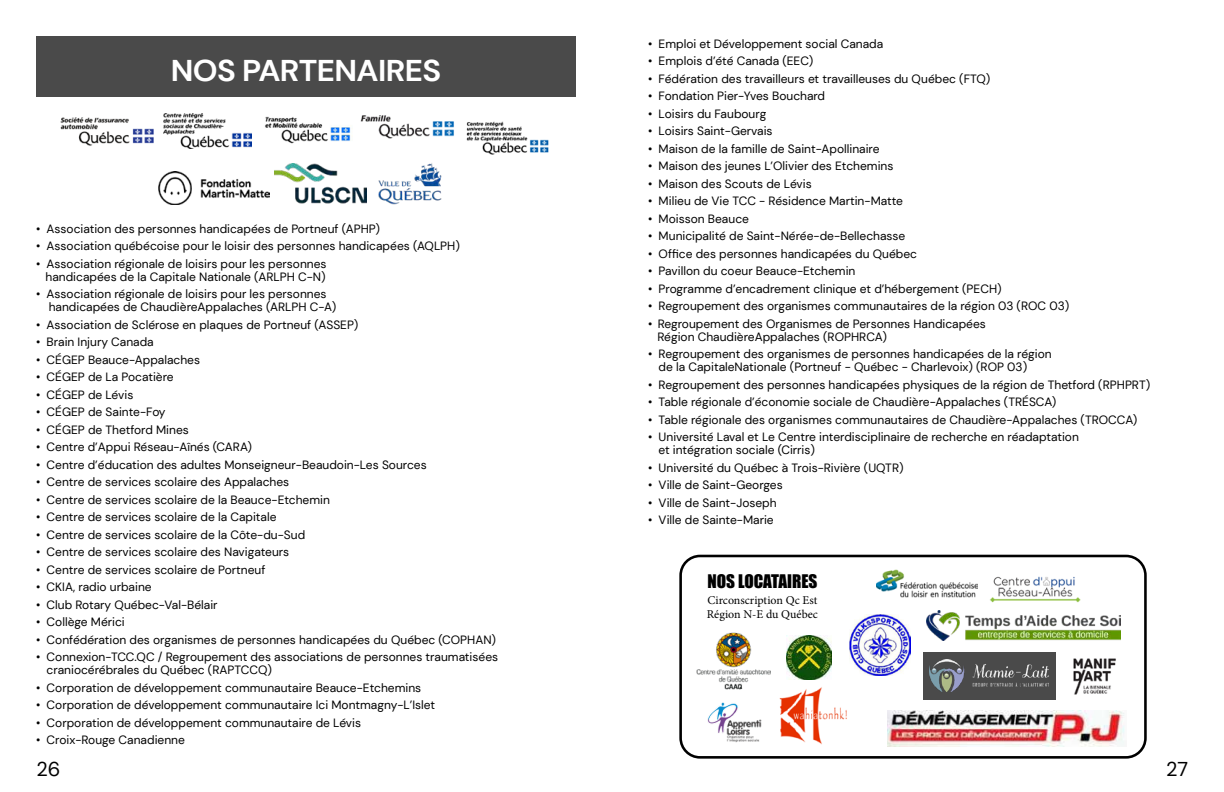
<style>
.page{position:relative;width:1224px;height:792px;background:#fff}
.page>*{position:absolute;margin:0;border:0;box-sizing:border-box;transform-origin:0 0}
.t1{font:700 30px "DM Sans";letter-spacing:-.02em;color:#fff;scale:1.05 1}
.t2{font:20px "DM Sans";color:#000}
.t3{font:17.2px "Impact";color:#000}
.t4{font:12px/13px "DM Sans";color:#000}
.t5{font:12px "Minion Pro";color:#000}
</style>
<div class="page">
<div style="left:679px;top:555px;width:468px;height:204px;border:3px solid #000;border-radius:19px"></div>
<div style="left:36px;top:36px;width:540px;height:60px;background:#4a4a4a"></div>
<img style="left:60px;top:117px;width:94px;height:29px">
<img style="left:164px;top:114px;width:88px;height:35px">
<img style="left:360px;top:115px;width:94px;height:24px">
<img style="left:265px;top:116px;width:86px;height:28px">
<img style="left:274px;top:163px;width:92px;height:41px">
<img style="left:378px;top:163px;width:64px;height:42px">
<img style="left:159px;top:171px;width:111px;height:33px">
<img style="left:707px;top:702px;width:55px;height:41px">
<img style="left:787px;top:635px;width:44px;height:44px">
<img style="left:1073px;top:658px;width:43px;height:37px">
<img style="left:779px;top:687px;width:68px;height:58px">
<div style="left:923px;top:652px;width:133px;height:48px;background:#4a4a4a"></div>
<img style="left:929px;top:659px;width:120px;height:33px">
<img style="left:990px;top:576px;width:91px;height:27px">
<img style="left:877px;top:569px;width:100px;height:29px">
<img style="left:466px;top:121px;width:83px;height:34px">
<img style="left:927px;top:610px;width:194px;height:31px">
<img style="left:887px;top:710px;width:238px;height:36px">
<img style="left:696px;top:632px;width:75px;height:58px">
<img style="left:849px;top:614px;width:62px;height:62px">
<h1 class="t1" style="left:171px;top:52px;width:259px">NOS PARTENAIRES</h1>
<p class="t4" style="left:36px;top:222px;width:345px">• Association des personnes handicapées de Portneuf (APHP)</p>
<p class="t4" style="left:36px;top:240px;width:425px">• Association québécoise pour le loisir des personnes handicapées (AQLPH)</p>
<p class="t4" style="left:36px;top:257px;width:292px;text-align:right">• Association régionale de loisirs pour les personnes handicapées de la Capitale Nationale (ARLPH C-N)</p>
<p class="t4" style="left:49px;top:288px;width:289px;text-indent:-13px">• Association régionale de loisirs pour les personnes handicapées de ChaudièreAppalaches (ARLPH C-A)</p>
<p class="t4" style="left:36px;top:318px;width:324px">• Association de Sclérose en plaques de Portneuf (ASSEP)</p>
<p class="t4" style="left:36px;top:336px;width:119px">• Brain Injury Canada</p>
<p class="t4" style="left:36px;top:353px;width:166px">• CÉGEP Beauce-Appalaches</p>
<p class="t4" style="left:36px;top:371px;width:139px">• CÉGEP de La Pocatière</p>
<p class="t4" style="left:36px;top:388px;width:99px">• CÉGEP de Lévis</p>
<p class="t4" style="left:36px;top:406px;width:131px">• CÉGEP de Sainte-Foy</p>
<p class="t4" style="left:36px;top:423px;width:154px">• CÉGEP de Thetford Mines</p>
<p class="t4" style="left:36px;top:441px;width:218px">• Centre d’Appui Réseau-Aînés (CARA)</p>
<p class="t4" style="left:36px;top:458px;width:392px">• Centre d’éducation des adultes Monseigneur-Beaudoin-Les Sources</p>
<p class="t4" style="left:36px;top:476px;width:255px">• Centre de services scolaire des Appalaches</p>
<p class="t4" style="left:36px;top:493px;width:295px">• Centre de services scolaire de la Beauce-Etchemin</p>
<p class="t4" style="left:36px;top:511px;width:242px">• Centre de services scolaire de la Capitale</p>
<p class="t4" style="left:36px;top:528px;width:271px">• Centre de services scolaire de la Côte-du-Sud</p>
<p class="t4" style="left:36px;top:545px;width:255px">• Centre de services scolaire des Navigateurs</p>
<p class="t4" style="left:36px;top:563px;width:231px">• Centre de services scolaire de Portneuf</p>
<p class="t4" style="left:36px;top:580px;width:117px">• CKIA, radio urbaine</p>
<p class="t4" style="left:36px;top:598px;width:183px">• Club Rotary Québec-Val-Bélair</p>
<p class="t4" style="left:36px;top:615px;width:90px">• Collège Mérici</p>
<p class="t4" style="left:36px;top:633px;width:462px">• Confédération des organismes de personnes handicapées du Québec (COPHAN)</p>
<p class="t4" style="left:47px;top:650px;width:453px;text-indent:-11px">• Connexion-TCC.QC / Regroupement des associations de personnes traumatisées craniocérébrales du Québec (RAPTCCQ)</p>
<p class="t4" style="left:36px;top:681px;width:387px">• Corporation de développement communautaire Beauce-Etchemins</p>
<p class="t4" style="left:36px;top:698px;width:401px">• Corporation de développement communautaire Ici Montmagny-L’Islet</p>
<p class="t4" style="left:36px;top:716px;width:327px">• Corporation de développement communautaire de Lévis</p>
<p class="t4" style="left:36px;top:733px;width:150px">• Croix-Rouge Canadienne</p>
<p class="t4" style="left:648px;top:37px;width:237px">• Emploi et Développement social Canada</p>
<p class="t4" style="left:648px;top:55px;width:167px">• Emplois d’été Canada (EEC)</p>
<p class="t4" style="left:648px;top:72px;width:344px">• Fédération des travailleurs et travailleuses du Québec (FTQ)</p>
<p class="t4" style="left:648px;top:90px;width:179px">• Fondation Pier-Yves Bouchard</p>
<p class="t4" style="left:648px;top:107px;width:120px">• Loisirs du Faubourg</p>
<p class="t4" style="left:648px;top:125px;width:126px">• Loisirs Saint-Gervais</p>
<p class="t4" style="left:648px;top:142px;width:233px">• Maison de la famille de Saint-Apollinaire</p>
<p class="t4" style="left:648px;top:160px;width:247px">• Maison des jeunes L’Olivier des Etchemins</p>
<p class="t4" style="left:648px;top:177px;width:165px">• Maison des Scouts de Lévis</p>
<p class="t4" style="left:648px;top:195px;width:257px">• Milieu de Vie TCC - Résidence Martin-Matte</p>
<p class="t4" style="left:648px;top:212px;width:103px">• Moisson Beauce</p>
<p class="t4" style="left:648px;top:229px;width:259px">• Municipalité de Saint-Nérée-de-Bellechasse</p>
<p class="t4" style="left:648px;top:247px;width:271px">• Office des personnes handicapées du Québec</p>
<p class="t4" style="left:648px;top:264px;width:209px">• Pavillon du coeur Beauce-Etchemin</p>
<p class="t4" style="left:648px;top:282px;width:355px">• Programme d’encadrement clinique et d’hébergement (PECH)</p>
<p class="t4" style="left:648px;top:299px;width:423px">• Regroupement des organismes communautaires de la région 03 (ROC 03)</p>
<p class="t4" style="left:658px;top:317px;width:330px;text-indent:-10px">• Regroupement des Organismes de Personnes Handicapées<br>Région ChaudièreAppalaches (ROPHRCA)</p>
<p class="t4" style="left:659px;top:347px;width:395px;text-indent:-11px">• Regroupement des organismes de personnes handicapées de la région de la CapitaleNationale (Portneuf - Québec - Charlevoix) (ROP 03)</p>
<p class="t4" style="left:648px;top:378px;width:504px">• Regroupement des personnes handicapées physiques de la région de Thetford (RPHPRT)</p>
<p class="t4" style="left:648px;top:395px;width:410px">• Table régionale d’économie sociale de Chaudière-Appalaches (TRÉSCA)</p>
<p class="t4" style="left:648px;top:413px;width:491px">• Table régionale des organismes communautaires de Chaudière-Appalaches (TROCCA)</p>
<p class="t4" style="left:658px;top:430px;width:422px;text-indent:-10px">• Université Laval et Le Centre interdisciplinaire de recherche en réadaptation et intégration sociale (Cirris)</p>
<p class="t4" style="left:648px;top:461px;width:257px">• Université du Québec à Trois-Rivière (UQTR)</p>
<p class="t4" style="left:648px;top:478px;width:136px">• Ville de Saint-Georges</p>
<p class="t4" style="left:648px;top:496px;width:130px">• Ville de Saint-Joseph</p>
<p class="t4" style="left:648px;top:513px;width:127px">• Ville de Sainte-Marie</p>
<h3 class="t3" style="left:707px;top:568px;width:111px">NOS LOCATAIRES</h3>
<p class="t5" style="left:707px;top:606px;width:113px">Région N-E du Québec</p>
<p class="t5" style="left:708px;top:592px;width:111px">Circonscription Qc Est</p>
<h2 class="t2" style="left:36px;top:756px;width:26px">26</h2>
<h2 class="t2" style="left:1166px;top:756px;width:23px">27</h2>
</div>
